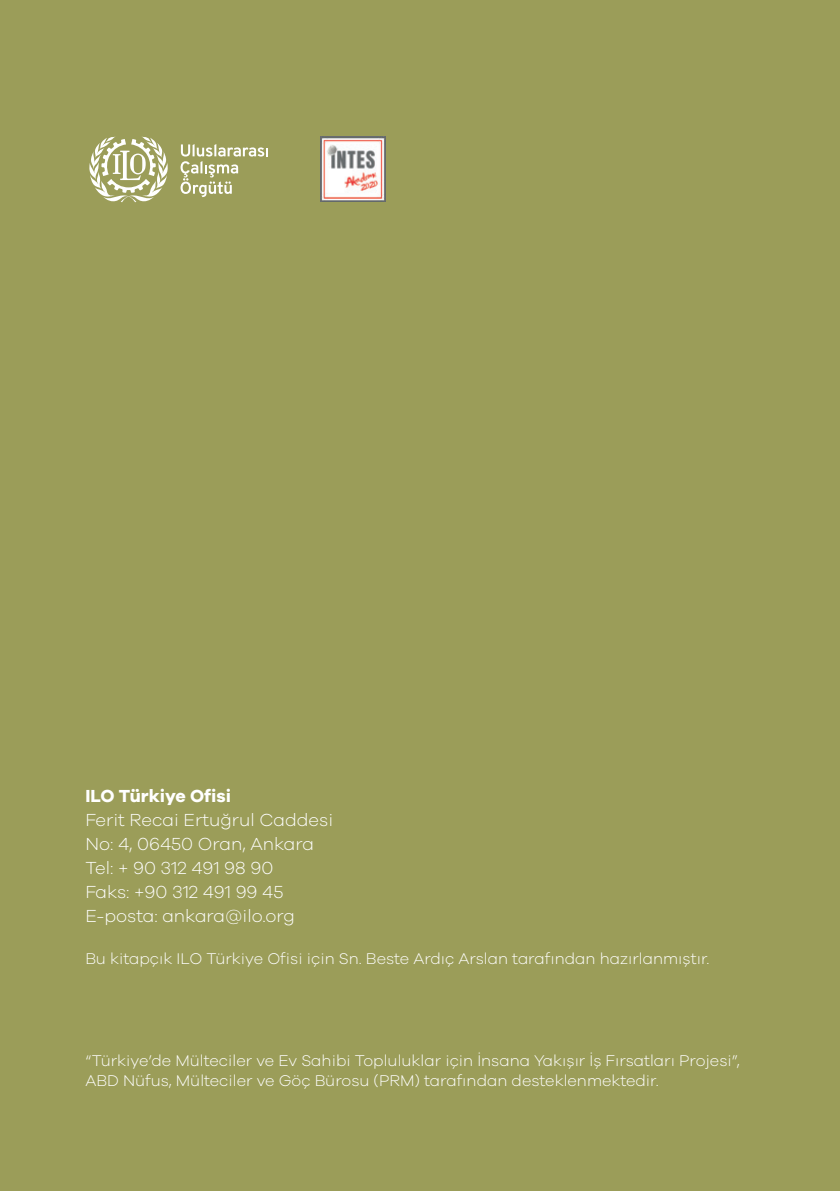
<style>
.page{position:relative;width:840px;height:1191px;background:#fff}
.page>*{position:absolute;margin:0;border:0;box-sizing:border-box;transform-origin:0 0}
.t1{font:300 18px/24px "Galano Grotesque";color:#fff}
.t2{font:700 18px "Galano Grotesque";color:#fff}
.t3{font:300 16px/20px "Galano Grotesque";color:#fff}
</style>
<div class="page">
<div style="left:0;top:0;width:839px;height:1191px;background:#9b9d59"></div>
<svg style="left:89px;top:136px;width:79px;height:66px"></svg>
<svg style="left:180px;top:144px;width:88px;height:53px"></svg>
<img style="left:320px;top:137px;width:65px;height:65px">
<p class="t2" style="left:85px;top:785px;width:147px">ILO Türkiye Ofisi</p>
<p class="t1" style="left:85px;top:807px;width:249px">Ferit Recai Ertuğrul Caddesi<br>No: 4, 06450 Oran, Ankara<br>Tel: + 90 312 491 98 90<br>Faks: +90 312 491 99 45<br>E-posta: ankara@ilo.org</p>
<p class="t3" style="left:85px;top:948px;width:625px">Bu kitapçık ILO Türkiye Ofisi için Sn. Beste Ardıç Arslan tarafından hazırlanmıştır.</p>
<p class="t3" style="left:85px;top:1050px;width:655px">“Türkiye’de Mülteciler ve Ev Sahibi Topluluklar için İnsana Yakışır İş Fırsatları Projesi”,<br>ABD Nüfus, Mülteciler ve Göç Bürosu (PRM) tarafından desteklenmektedir.</p>
</div>
